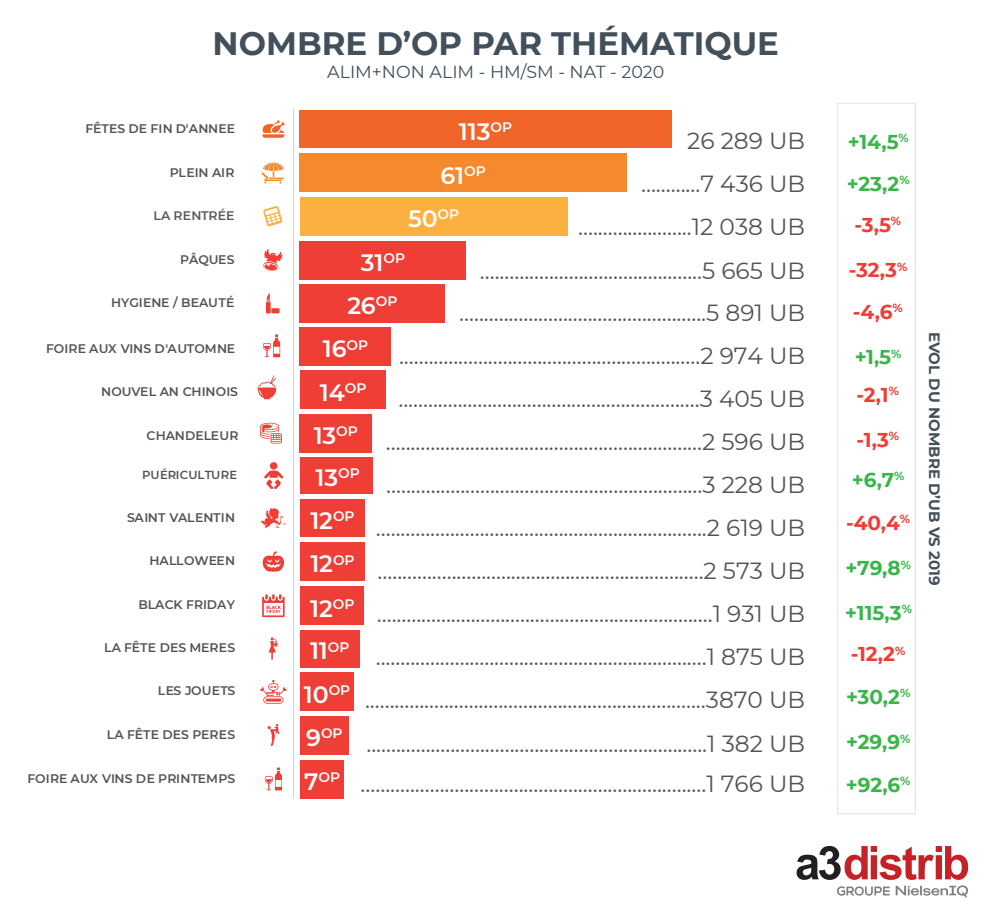
<style>
.page{position:relative;width:989px;height:910px;background:#fff}
.page>*{position:absolute;margin:0;border:0;box-sizing:border-box;transform-origin:0 0}
.t1{font:700 32.38px "Montserrat";color:#434f5a}
.t2{font:600 23.62px "Montserrat";letter-spacing:-.005em;color:#fff}
.t3{font:23.25px "Montserrat";color:#515455}
.t4{font:700 20px/41.6px "Montserrat";color:#3ab54a}
.t5{font:700 20px/41.5px "Montserrat";color:#ee3e35}
.t6{font:17.38px "Montserrat";color:#434f5a}
.t7{font:700 15px "Montserrat";color:#434f5a}
.t8{font:600 13.75px "Montserrat";color:#fff}
.t9{font:600 12.5px "Montserrat";letter-spacing:.01em;color:#515455}
.t10{font:600 12.5px "Montserrat";letter-spacing:.01em;color:#575a5b}
.t11{font:600 11.62px "Montserrat";letter-spacing:.01em;color:#515455}
.s1{color:#ee3e35}
.s2{color:#3ab54a}
</style>
<div class="page">
<hr style="left:293px;top:109px;width:1px;height:689px;background:#cfd1d0">
<svg style="left:258px;top:375px;width:18px;height:24px"></svg>
<div style="left:299px;top:327px;width:92px;height:39px;background:#ee3e35"></div>
<svg style="left:260px;top:508px;width:26px;height:20px"></svg>
<div style="left:300px;top:499px;width:64px;height:38px;background:#ee3e35"></div>
<svg style="left:263px;top:249px;width:19px;height:22px"></svg>
<div style="left:299px;top:241px;width:167px;height:38px;background:#ee3e35"></div>
<svg style="left:265px;top:767px;width:17px;height:23px"></svg>
<div style="left:300px;top:759px;width:44px;height:39px;background:#ee3e35"></div>
<svg style="left:261px;top:162px;width:23px;height:21px"></svg>
<div style="left:299px;top:153px;width:327px;height:39px;background:#f5892e"></div>
<div style="left:271px;top:308px;width:8px;height:5px;background:#ee3e35"></div>
<svg style="left:266px;top:293px;width:4px;height:20px"></svg>
<div style="left:299px;top:284px;width:145px;height:39px;background:#ee3e35"></div>
<svg style="left:268px;top:637px;width:10px;height:22px"></svg>
<div style="left:300px;top:629px;width:59px;height:38px;background:#ee3e35"></div>
<svg style="left:267px;top:724px;width:12px;height:22px"></svg>
<div style="left:300px;top:715px;width:48px;height:39px;background:#ee3e35"></div>
<svg style="left:263px;top:206px;width:19px;height:20px"></svg>
<div style="left:299px;top:197px;width:268px;height:38px;background:#fbb03f"></div>
<svg style="left:263px;top:334px;width:17px;height:23px"></svg>
<div style="left:300px;top:413px;width:72px;height:39px;background:#ee3e35"></div>
<svg style="left:263px;top:551px;width:21px;height:21px"></svg>
<div style="left:300px;top:542px;width:64px;height:39px;background:#ee3e35"></div>
<svg style="left:260px;top:680px;width:26px;height:23px"></svg>
<hr style="left:265px;top:698px;width:16px;height:3px;background:#ee3e35">
<div style="left:300px;top:672px;width:54px;height:39px;background:#ee3e35"></div>
<svg style="left:262px;top:594px;width:22px;height:23px"></svg>
<div style="left:300px;top:586px;width:64px;height:39px;background:#ee3e35"></div>
<svg style="left:262px;top:120px;width:23px;height:18px"></svg>
<div style="left:299px;top:110px;width:372px;height:38px;background:#f2652a"></div>
<div style="left:300px;top:457px;width:72px;height:37px;background:#ee3e35"></div>
<svg style="left:264px;top:462px;width:19px;height:28px"></svg>
<div style="left:299px;top:370px;width:86px;height:39px;background:#ee3e35"></div>
<svg style="left:260px;top:423px;width:22px;height:20px"></svg>
<svg style="left:796px;top:846px;width:172px;height:52px"></svg>
<div style="left:836px;top:103px;width:79px;height:711px;border:1px solid #e6e7e9"></div>
<h1 class="t1" style="left:212px;top:20px;width:567px">NOMBRE D’OP PAR THÉMATIQUE</h1>
<p class="t6" style="left:327px;top:60px;width:338px">ALIM+NON ALIM - HM/SM - NAT - 2020</p>
<p class="t9" style="left:85px;top:120px;width:151px">FÊTES DE FIN D'ANNEE</p>
<p class="t8" style="left:490px;top:117px;width:23px">OP</p>
<p class="t2" style="left:458px;top:115px;width:33px">113</p>
<p class="t3" style="left:687px;top:125px;width:119px">26 289 UB</p>
<p class="t4" style="left:846px;top:120px;width:64px;text-align:center">+14,5<sup>% </sup>+23,2<sup>% </sup><span class="s1">-3,5</span><sup>%</sup></p>
<p class="t5" style="left:848px;top:248px;width:60px">-32,3<sup>% </sup>-4,6<sup>%</sup></p>
<p class="t4" style="left:854px;top:337px;width:48px;line-height:37.6px">+1,5<sup>% </sup><span class="s1">-2,1</span><sup>%</sup></p>
<p class="t5" style="left:851px;top:418px;width:54px;line-height:40.5px">-1,3<sup>% </sup><span class="s2">+6,7</span><sup>%</sup></p>
<p class="t5" style="left:845px;top:501px;width:66px">-40,4<sup>%</sup></p>
<p class="t4" style="left:845px;top:546px;width:67px">+79,8<sup>%</sup></p>
<p class="t4" style="left:845px;top:590px;width:68px;line-height:42px">+115,3<sup>% </sup><span class="s1">-12,2</span><sup>% </sup>+30,2<sup>%</sup></p>
<p class="t4" style="left:845px;top:720px;width:66px;line-height:42.5px">+29,9<sup>% </sup>+92,6<sup>%</sup></p>
<p class="t9" style="left:170px;top:163px;width:66px">PLEIN AIR</p>
<p class="t8" style="left:464px;top:161px;width:23px">OP</p>
<p class="t2" style="left:440px;top:159px;width:25px">61</p>
<p class="t3" style="left:641px;top:168px;width:165px">............7 436 UB</p>
<p class="t10" style="left:153px;top:207px;width:83px">LA RENTRÉE</p>
<p class="t2" style="left:408px;top:202px;width:53px">50<sup>OP</sup></p>
<p class="t3" style="left:578px;top:211px;width:228px">.......................12 038 UB</p>
<p class="t9" style="left:180px;top:251px;width:56px">PÂQUES</p>
<p class="t8" style="left:383px;top:248px;width:23px">OP</p>
<p class="t2" style="left:361px;top:246px;width:24px">31</p>
<p class="t3" style="left:480px;top:254px;width:327px">.............................................5 665 UB</p>
<p class="t9" style="left:111px;top:294px;width:125px">HYGIENE / BEAUTÉ</p>
<p class="t8" style="left:376px;top:292px;width:23px">OP</p>
<p class="t2" style="left:347px;top:289px;width:30px">26</p>
<p class="t3" style="left:459px;top:297px;width:347px">..................................................5 891 UB</p>
<p class="t2" style="left:323px;top:332px;width:47px">16<sup>OP</sup></p>
<p class="t9" style="left:46px;top:339px;width:190px">FOIRE AUX VINS D'AUTOMNE</p>
<p class="t3" style="left:399px;top:340px;width:407px">.............................................................2 974 UB</p>
<p class="t2" style="left:320px;top:375px;width:48px">14<sup>OP</sup></p>
<p class="t9" style="left:101px;top:382px;width:138px">NOUVEL AN CHINOIS</p>
<p class="t3" style="left:398px;top:383px;width:408px">.............................................................3 405 UB</p>
<p class="t2" style="left:313px;top:419px;width:46px">13<sup>OP</sup></p>
<p class="t9" style="left:146px;top:426px;width:94px">CHANDELEUR</p>
<p class="t3" style="left:386px;top:426px;width:420px">................................................................2 596 UB</p>
<p class="t11" style="left:142px;top:467px;width:96px">PUÉRICULTURE</p>
<p class="t8" style="left:338px;top:463px;width:23px">OP</p>
<p class="t2" style="left:315px;top:460px;width:24px">13</p>
<p class="t3" style="left:386px;top:469px;width:420px">................................................................3 228 UB</p>
<p class="t9" style="left:127px;top:508px;width:110px">SAINT VALENTIN</p>
<p class="t8" style="left:333px;top:506px;width:23px">OP</p>
<p class="t2" style="left:310px;top:504px;width:24px">12</p>
<p class="t3" style="left:376px;top:511px;width:430px">...................................................................2 619 UB</p>
<p class="t9" style="left:149px;top:552px;width:87px">HALLOWEEN</p>
<p class="t8" style="left:333px;top:550px;width:23px">OP</p>
<p class="t2" style="left:310px;top:547px;width:24px">12</p>
<p class="t3" style="left:377px;top:554px;width:429px">..................................................................2 573 UB</p>
<p class="t9" style="left:138px;top:596px;width:98px">BLACK FRIDAY</p>
<p class="t8" style="left:333px;top:594px;width:23px">OP</p>
<p class="t2" style="left:310px;top:591px;width:24px">12</p>
<p class="t3" style="left:377px;top:597px;width:429px">....................................................................1 931 UB</p>
<p class="t9" style="left:104px;top:639px;width:133px">LA FÊTE DES MERES</p>
<p class="t8" style="left:328px;top:637px;width:23px">OP</p>
<p class="t2" style="left:310px;top:634px;width:19px">11</p>
<p class="t3" style="left:375px;top:640px;width:431px">...................................................................1 875 UB</p>
<p class="t9" style="left:158px;top:682px;width:79px">LES JOUETS</p>
<p class="t2" style="left:304px;top:677px;width:48px">10<sup>OP</sup></p>
<p class="t3" style="left:365px;top:683px;width:441px">.....................................................................3870 UB</p>
<p class="t9" style="left:107px;top:725px;width:130px">LA FÊTE DES PERES</p>
<p class="t8" style="left:321px;top:723px;width:23px">OP</p>
<p class="t2" style="left:306px;top:720px;width:16px">9</p>
<p class="t3" style="left:366px;top:727px;width:440px">.....................................................................1 382 UB</p>
<p class="t9" style="left:27px;top:769px;width:209px">FOIRE AUX VINS DE PRINTEMPS</p>
<p class="t8" style="left:318px;top:767px;width:23px">OP</p>
<p class="t2" style="left:304px;top:764px;width:16px">7</p>
<p class="t3" style="left:360px;top:767px;width:446px">......................................................................1 766 UB</p>
<p class="t7" style="left:945px;top:332px;width:255px;rotate:90deg">EVOL DU NOMBRE D’UB VS 2019</p>
</div>
